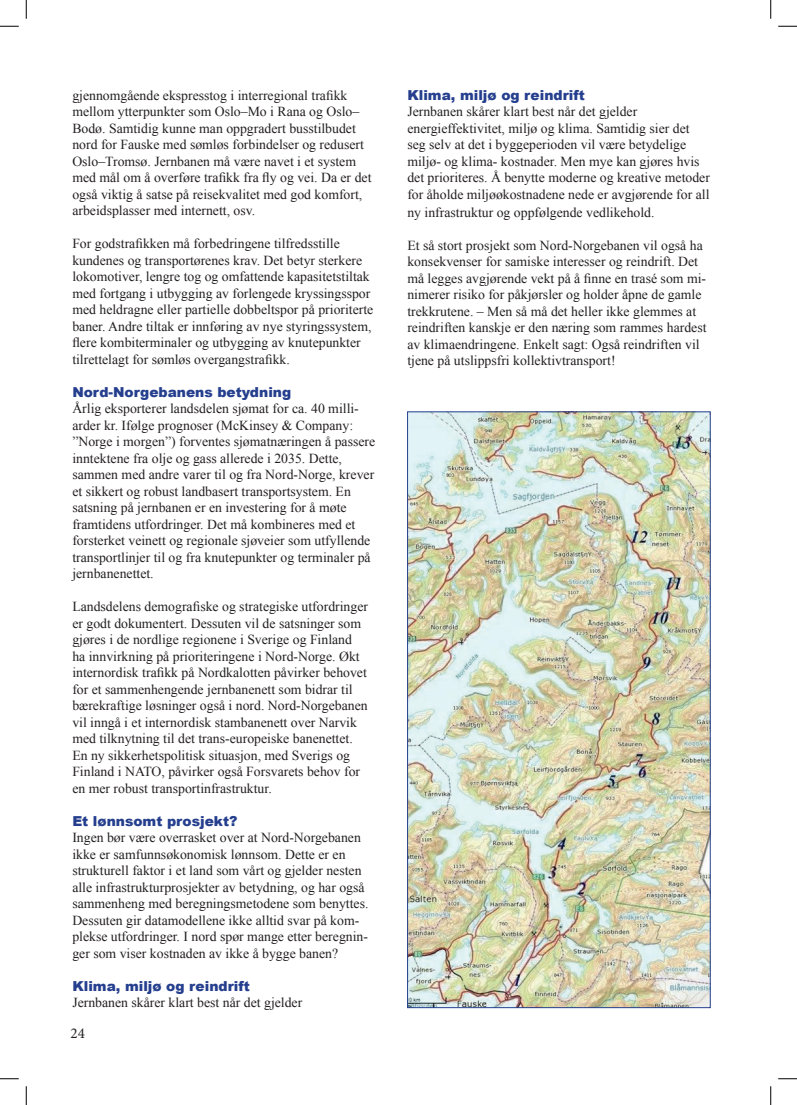
<style>
.page{position:relative;width:797px;height:1105px;background:#fff}
.page>*{position:absolute;margin:0;border:0;box-sizing:border-box;transform-origin:0 0}
.t1{font:15px "Minion Pro";color:#231f20}
.t2{font:13.75px/16.5px "Times New Roman";color:#231f20}
.t3{font:900 13.75px "Arial";color:#253f8e}
</style>
<div class="page">
<img style="left:409px;top:414px;width:299px;height:592px">
<svg style="left:0;top:25px;width:19px;height:2px"></svg>
<svg style="left:778px;top:25px;width:19px;height:2px"></svg>
<svg style="left:0;top:1078px;width:19px;height:1px"></svg>
<svg style="left:778px;top:1078px;width:19px;height:1px"></svg>
<svg style="left:25px;top:0;width:2px;height:19px"></svg>
<svg style="left:25px;top:1086px;width:2px;height:19px"></svg>
<svg style="left:770px;top:0;width:1px;height:19px"></svg>
<svg style="left:770px;top:1086px;width:1px;height:19px"></svg>
<p class="t2" style="left:72px;top:87px;width:300px">gjennomgående ekspresstog i interregional trafikk mellom ytterpunkter som Oslo–Mo i Rana og Oslo– Bodø. Samtidig kunne man oppgradert busstilbudet nord for Fauske med sømløs forbindelser og redusert Oslo–Tromsø. Jernbanen må være navet i et system med mål om å overføre trafikk fra fly og vei. Da er det også viktig å satse på reisekvalitet med god komfort, arbeidsplasser med internett, osv.</p>
<p class="t2" style="left:72px;top:235px;width:302px">For godstrafikken må forbedringene tilfredsstille kundenes og transportørenes krav. Det betyr sterkere lokomotiver, lengre tog og omfattende kapasitetstiltak med fortgang i utbygging av forlengede kryssingsspor med heldragne eller partielle dobbeltspor på prioriterte baner. Andre tiltak er innføring av nye styringssystem, flere kombiterminaler og utbygging av knutepunkter tilrettelagt for sømløs overgangstrafikk.</p>
<p class="t3" style="left:72px;top:382px;width:220px">Nord-Norgebanens betydning</p>
<p class="t2" style="left:72px;top:400px;width:304px">Årlig eksporterer landsdelen sjømat for ca. 40 milli&shy;arder kr. Ifølge prognoser (McKinsey &amp; Company: ”Norge i morgen”) forventes sjømatnæringen å passere inntektene fra olje og gass allerede i 2035. Dette, sammen med andre varer til og fra Nord-Norge, krever et sikkert og robust landbasert transportsystem. En satsning på jernbanen er en investering for å møte framtidens utfordringer. Det må kombineres med et forsterket veinett og regionale sjøveier som utfyllende transportlinjer til og fra knutepunkter og terminaler på jernbanenettet.</p>
<p class="t2" style="left:72px;top:598px;width:297px">Landsdelens demografiske og strategiske utfordringer er godt dokumentert. Dessuten vil de satsninger som gjøres i de nordlige regionene i Sverige og Finland ha innvirkning på prioriteringene i Nord-Norge. Økt internordisk trafikk på Nordkalotten påvirker behovet for et sammenhengende jernbanenett som bidrar til bærekraftige løsninger også i nord. Nord-Norgebanen vil inngå i et internordisk stambanenett over Narvik med tilknytning til det trans-europeiske banenettet.<br>En ny sikkerhetspolitisk situasjon, med Sverigs og Finland i NATO, påvirker også Forsvarets behov for en mer robust transportinfrastruktur.</p>
<p class="t3" style="left:72px;top:811px;width:167px">Et lønnsomt prosjekt?</p>
<p class="t2" style="left:72px;top:829px;width:297px">Ingen bør være overrasket over at Nord-Norgebanen ikke er samfunnsøkonomisk lønnsom. Dette er en strukturell faktor i et land som vårt og gjelder nesten alle infrastrukturprosjekter av betydning, og har også sammenheng med beregningsmetodene som benyttes.<br>Dessuten gir datamodellene ikke alltid svar på kom&shy;plekse utfordringer. I nord spør mange etter beregnin&shy;ger som viser kostnaden av ikke å bygge banen?</p>
<p class="t3" style="left:72px;top:976px;width:179px">Klima, miljø og reindrift</p>
<p class="t2" style="left:72px;top:994px;width:231px">Jernbanen skårer klart best når det gjelder</p>
<p class="t1" style="left:71px;top:1023px;width:16px">24</p>
<p class="t3" style="left:407px;top:85px;width:179px">Klima, miljø og reindrift</p>
<p class="t2" style="left:407px;top:103px;width:304px">Jernbanen skårer klart best når det gjelder energieffektivitet, miljø og klima. Samtidig sier det seg selv at det i byggeperioden vil være betydelige miljø- og klima- kostnader. Men mye kan gjøres hvis det prioriteres. Å benytte moderne og kreative metoder for åholde miljøøkostnadene nede er avgjørende for all</p>
<p class="t2" style="left:407px;top:204px;width:249px">ny infrastruktur og oppfølgende vedlikehold.</p>
<p class="t2" style="left:407px;top:237px;width:301px">Et så stort prosjekt som Nord-Norgebanen vil også ha konsekvenser for samiske interesser og reindrift. Det må legges avgjørende vekt på å finne en trasé som mi&shy;nimerer risiko for påkjørsler og holder åpne de gamle trekkrutene. – Men så må det heller ikke glemmes at reindriften kanskje er den næring som rammes hardest av klimaendringene. Enkelt sagt: Også reindriften vil tjene på utslippsfri kollektivtransport!</p>
</div>
